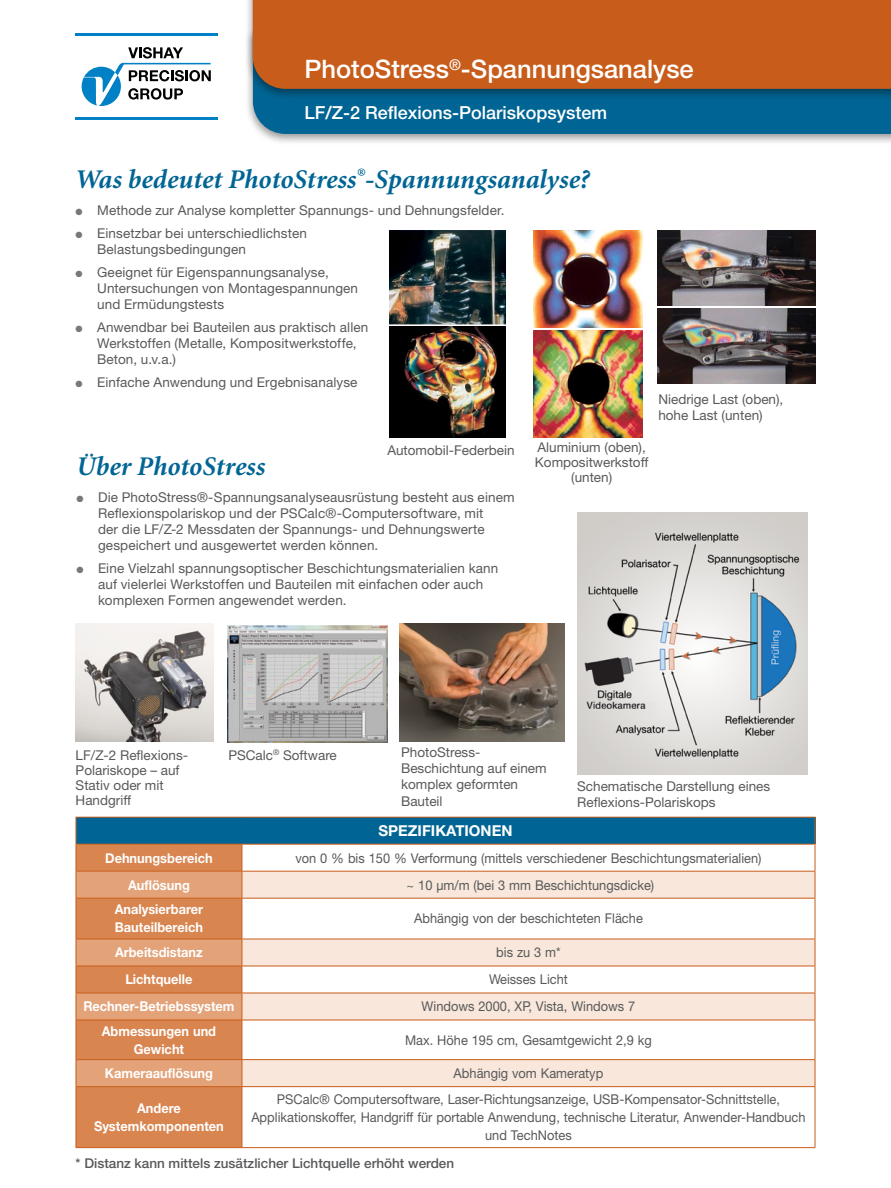
<style>
.page{position:relative;width:891px;height:1188px;background:#fff}
.page>*{position:absolute;margin:0;border:0;box-sizing:border-box;transform-origin:0 0}
.PL_Inside_Body_Heade{font:italic 700 27px "Minion";color:#006594}
.PL_Inside_Curve_Head{font:500 25.5px "Helvetica Neue LT Std";color:#fff}
.PL_Inside_Curve_Subh{font:500 18px "Helvetica Neue LT Std";color:#fff}
.PL_Table_TopHeader{font:700 15px "Helvetica Neue LT Std";color:#fff}
.PL_Inside_Bullet{font:13.5px/16.2px "Helvetica Neue LT Std";letter-spacing:.01em;color:#58595b}
.PL_Table_Body{font:13.5px/18px "Helvetica Neue LT Std";color:#58595b;text-align:center;scale:.95 1}
.PL_Inside_Body{font:13.5px/16.2px "Helvetica Neue LT Std";color:#58595b}
.PL_Table_SideHeader{font:700 13.5px/18px "Helvetica Neue LT Std";color:#fff;text-align:center;scale:.95 1}
.PL_Front_Product_Gro{font:500 13.5px "Helvetica Neue LT Std";color:#58595b}
.s1{color:#77787b}
</style>
<div class="page">
<svg style="left:82px;top:47px;width:129px;height:59px"></svg>
<hr style="left:76px;top:34px;width:142px;height:2px;background:#0081c6">
<hr style="left:76px;top:117px;width:142px;height:2px;background:#0081c6">
<div style="left:244px;top:27px;width:647px;height:119px;background:#000;opacity:.4"></div>
<div style="left:253px;top:101px;width:638px;height:33px;background:#006594"></div>
<div style="left:244px;top:0;width:647px;height:101px;background:#000;opacity:.4"></div>
<div style="left:253px;top:0;width:638px;height:89px;background:#c85c1a"></div>
<img style="left:390px;top:230px;width:116px;height:94px">
<img style="left:390px;top:326px;width:116px;height:112px">
<img style="left:534px;top:230px;width:108px;height:98px">
<img style="left:534px;top:331px;width:108px;height:106px">
<img style="left:658px;top:230px;width:157px;height:76px">
<img style="left:658px;top:308px;width:157px;height:76px">
<img style="left:76px;top:624px;width:138px;height:117px">
<img style="left:400px;top:624px;width:164px;height:117px">
<img style="left:228px;top:625px;width:159px;height:118px">
<img style="left:577px;top:512px;width:231px;height:262px">
<div style="left:76px;top:817px;width:739px;height:27px;background:#006594"></div>
<div style="left:77px;top:1087px;width:165px;height:60px;background:#d88550"></div>
<svg style="left:243px;top:845px;width:572px;height:302px"></svg>
<svg style="left:243px;top:872px;width:572px;height:214px;fill:#f8e7da"></svg>
<hr style="left:76px;top:817px;width:166px;height:1px;background:#c85c1a">
<hr style="left:242px;top:817px;width:573px;height:1px;background:#c85c1a">
<hr style="left:242px;top:844px;width:573px;height:1px;background:#c85c1a">
<hr style="left:242px;top:871px;width:573px;height:1px;background:#c85c1a">
<svg style="left:815px;top:818px;width:1px;height:80px"></svg>
<hr style="left:242px;top:898px;width:573px;height:1px;background:#c85c1a">
<hr style="left:815px;top:899px;width:1px;height:40px;background:#c85c1a">
<hr style="left:242px;top:939px;width:573px;height:1px;background:#c85c1a">
<hr style="left:242px;top:966px;width:573px;height:1px;background:#c85c1a">
<hr style="left:242px;top:993px;width:573px;height:1px;background:#c85c1a">
<svg style="left:815px;top:939px;width:1px;height:81px"></svg>
<hr style="left:242px;top:1020px;width:573px;height:1px;background:#c85c1a">
<hr style="left:815px;top:1020px;width:1px;height:39px;background:#c85c1a">
<hr style="left:242px;top:1059px;width:573px;height:1px;background:#c85c1a">
<svg style="left:76px;top:818px;width:167px;height:268px;background:#c78b64"></svg>
<svg style="left:815px;top:1060px;width:1px;height:26px"></svg>
<hr style="left:76px;top:1086px;width:166px;height:1px;background:#c85c1a">
<hr style="left:76px;top:1087px;width:1px;height:60px;background:#c85c1a">
<hr style="left:242px;top:1086px;width:573px;height:1px;background:#c85c1a">
<hr style="left:242px;top:1087px;width:1px;height:60px;background:#c85c1a">
<hr style="left:815px;top:1087px;width:1px;height:60px;background:#c85c1a">
<hr style="left:76px;top:1147px;width:166px;height:1px;background:#c85c1a">
<hr style="left:242px;top:1147px;width:573px;height:1px;background:#c85c1a">
<p class="PL_Inside_Curve_Head" style="left:304px;top:54px;width:391px">PhotoStress<sup>®</sup>-Spannungsanalyse</p>
<p class="PL_Inside_Curve_Subh" style="left:304px;top:102px;width:304px">LF/Z-2 Reflexions-Polariskopsystem</p>
<p class="PL_Inside_Body_Heade" style="left:76px;top:166px;width:516px">Was bedeutet PhotoStress<sup>®</sup>-Spannungsanalyse?</p>
<p class="PL_Inside_Bullet" style="left:76px;top:202px;width:431px"><span class="s1">●</span> Methode zur Analyse kompletter Spannungs- und Dehnungsfelder.</p>
<p class="PL_Inside_Bullet" style="left:97px;top:225px;width:211px;text-indent:-22px"><span class="s1">●</span> Einsetzbar bei unterschiedlichsten<br>Belastungsbedingungen</p>
<p class="PL_Inside_Bullet" style="left:97px;top:264px;width:262px;text-indent:-22px"><span class="s1">●</span> Geeignet für Eigenspannungsanalyse,<br>Untersuchungen von Montagespannungen und Ermüdungstests</p>
<p class="PL_Inside_Bullet" style="left:97px;top:319px;width:273px;text-indent:-22px"><span class="s1">●</span> Anwendbar bei Bauteilen aus praktisch allen<br>Werkstoffen (Metalle, Kompositwerkstoffe,<br>Beton, u.v.a.)</p>
<p class="PL_Inside_Bullet" style="left:76px;top:374px;width:283px"><span class="s1">●</span> Einfache Anwendung und Ergebnisanalyse</p>
<p class="PL_Inside_Body" style="left:387px;top:441px;width:129px">Automobil-Federbein</p>
<p class="PL_Inside_Body" style="left:538px;top:439px;width:110px">Aluminium (oben),</p>
<p class="PL_Inside_Body" style="left:535px;top:454px;width:115px;line-height:15px;text-align:center">Kompositwerkstoff (unten)</p>
<p class="PL_Inside_Body_Heade" style="left:76px;top:452px;width:190px">Über PhotoStress</p>
<p class="PL_Inside_Bullet" style="left:98px;top:488px;width:418px;text-indent:-22px"><span class="s1">●</span> Die PhotoStress®-Spannungsanalyseausrüstung besteht aus einem Reflexionspolariskop und der PSCalc®-Computersoftware, mit<br>der die LF/Z-2 Messdaten der Spannungs- und Dehnungswerte gespeichert und ausgewertet werden können.</p>
<p class="PL_Inside_Bullet" style="left:98px;top:560px;width:402px;text-indent:-22px"><span class="s1">●</span> Eine Vielzahl spannungsoptischer Beschichtungsmaterialien kann auf vielerlei Werkstoffen und Bauteilen mit einfachen oder auch komplexen Formen angewendet werden.</p>
<p class="PL_Inside_Body" style="left:658px;top:391px;width:127px">Niedrige Last (oben), hohe Last (unten)</p>
<p class="PL_Inside_Body" style="left:76px;top:748px;width:114px;line-height:15px">LF/Z-2 Reflexions-<br>Polariskope – auf<br>Stativ oder mit<br>Handgriff</p>
<p class="PL_Inside_Body" style="left:401px;top:744px;width:147px">PhotoStress-<br>Beschichtung auf einem komplex geformten<br>Bauteil</p>
<p class="PL_Inside_Body" style="left:228px;top:747px;width:110px">PSCalc<sup>®</sup> Software</p>
<p class="PL_Table_TopHeader" style="left:378px;top:821px;width:136px">SPEZIFIKATIONEN</p>
<p class="PL_Inside_Body" style="left:577px;top:778px;width:195px">Schematische Darstellung eines<br>Reflexions-Polariskops</p>
<p class="PL_Table_SideHeader" style="left:105px;top:848px;width:115px">Dehnungsbereich</p>
<p class="PL_Table_Body" style="left:295px;top:849px;width:492px">von 0 % bis 150 % Verformung (mittels verschiedener Beschichtungsmaterialien)</p>
<p class="PL_Table_SideHeader" style="left:128px;top:875px;width:66px">Auflösung</p>
<p class="PL_Table_Body" style="left:407px;top:876px;width:262px">~ 10 µm/m (bei 3 mm Beschichtungsdicke)</p>
<p class="PL_Table_SideHeader" style="left:115px;top:900px;width:95px;text-align:left">Analysierbarer<br>Bauteilbereich</p>
<p class="PL_Table_Body" style="left:414px;top:909px;width:242px">Abhängig von der beschichteten Fläche</p>
<p class="PL_Table_SideHeader" style="left:115px;top:943px;width:94px">Arbeitsdistanz</p>
<p class="PL_Table_Body" style="left:496px;top:943px;width:69px">bis zu 3 m*</p>
<p class="PL_Table_SideHeader" style="left:125px;top:970px;width:72px">Lichtquelle</p>
<p class="PL_Table_Body" style="left:489px;top:970px;width:85px">Weisses Licht</p>
<p class="PL_Table_SideHeader" style="left:83px;top:997px;width:161px">Rechner-Betriebssystem</p>
<p class="PL_Table_Body" style="left:422px;top:997px;width:227px">Windows 2000, XP, Vista, Windows 7</p>
<p class="PL_Table_SideHeader" style="left:102px;top:1022px;width:122px">Abmessungen und<br>Gewicht</p>
<p class="PL_Table_Body" style="left:405px;top:1031px;width:261px">Max. Höhe 195 cm, Gesamtgewicht 2,9 kg</p>
<p class="PL_Table_SideHeader" style="left:105px;top:1064px;width:115px">Kameraauflösung</p>
<p class="PL_Table_Body" style="left:454px;top:1064px;width:159px">Abhängig vom Kameratyp</p>
<p class="PL_Table_SideHeader" style="left:94px;top:1099px;width:138px">Andere<br>Systemkomponenten</p>
<p class="PL_Table_Body" style="left:251px;top:1090px;width:585px">PSCalc® Computersoftware, Laser-Richtungsanzeige, USB-Kompensator-Schnittstelle,<br>Applikationskoffer, Handgriff für portable Anwendung, technische Literatur, Anwender-Handbuch und TechNotes</p>
<p class="PL_Front_Product_Gro" style="left:76px;top:1155px;width:380px">* Distanz kann mittels zusätzlicher Lichtquelle erhöht werden</p>
</div>
